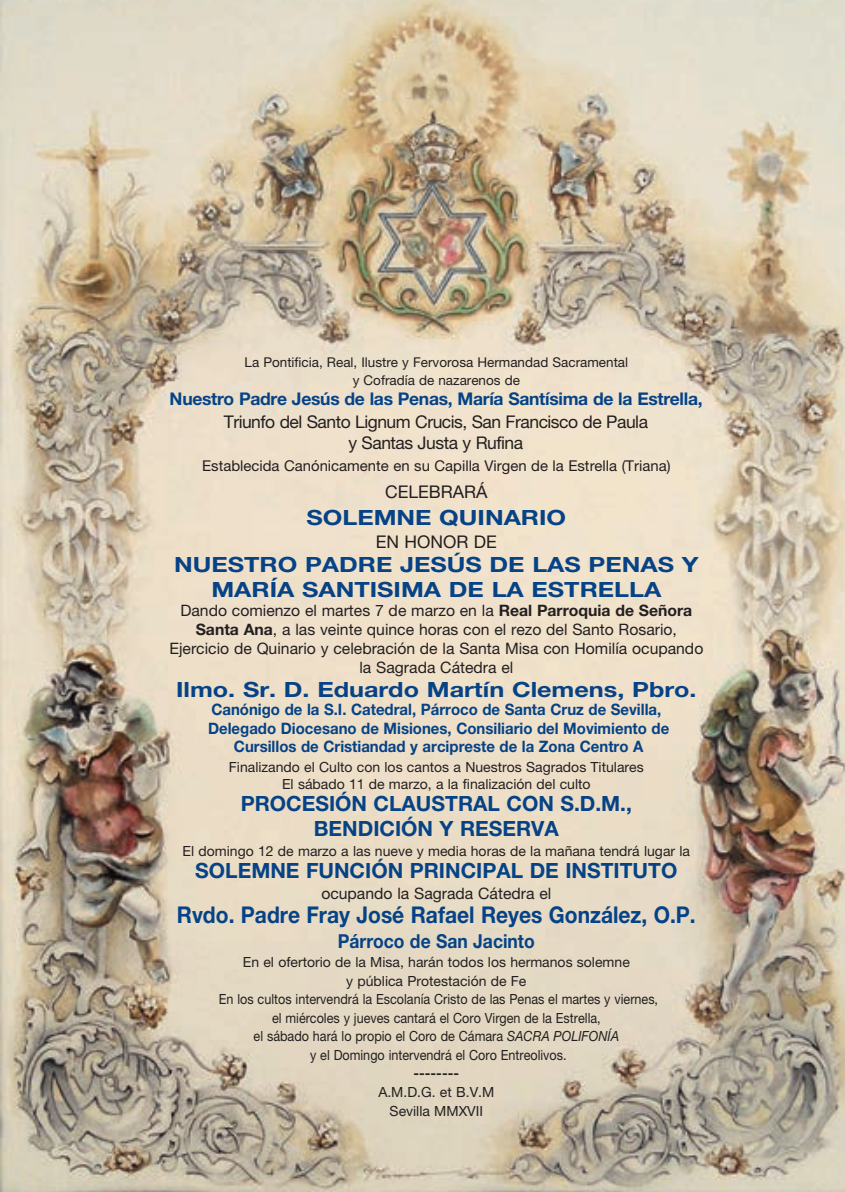
<style>
.page{position:relative;width:845px;height:1192px;background:#fff}
.page>*{position:absolute;margin:0;border:0;box-sizing:border-box;transform-origin:0 0}
.t1{font:700 23.1px "Helvetica Neue LT Std";color:#054286;scale:.91 1}
.t2{font:700 21px/24.8px "Helvetica Neue LT Std";color:#054286;text-align:center;scale:1.2 1}
.t3{font:700 21px/25.2px "Helvetica Neue LT Std";color:#054286;text-align:center}
.t4{font:700 19.25px "Helvetica Neue LT Std";color:#054286;scale:.91 1}
.t5{font:17.5px/21px "Helvetica Neue LT Std";letter-spacing:-.03em;color:#231f20;text-align:center}
.t6{font:700 17.5px "Helvetica Neue LT Std";letter-spacing:-.015em;color:#054286}
.t7{font:17.5px "Helvetica Neue LT Std";color:#231f20}
.t8{font:15.75px/18.9px "Helvetica Neue LT Std";color:#231f20;text-align:center}
.t9{font:700 15.75px/18.2px "Helvetica Neue LT Std";color:#054286;text-align:center;scale:.95 1}
.t10{font:14.88px "Helvetica Neue LT Std";color:#231f20}
.t11{font:14px/18.6px "Helvetica Neue LT Std";color:#231f20;text-align:center}
.t12{font:700 14px "Helvetica Neue LT Std";color:#231f20}
.t13{font:13.47px/18.2px "Helvetica Neue LT Std";color:#231f20;text-align:center}
.s1{font-weight:700}
.s2{font-style:italic}
</style>
<div class="page">
<img style="left:0;top:0;width:845px;height:1191px">
<p class="t13" style="left:244px;top:354px;width:385px">La Pontificia, Real, Ilustre y Fervorosa Hermandad Sacramental y Cofradía de nazarenos de</p>
<p class="t6" style="left:170px;top:393px;width:534px">Nuestro Padre Jesús de las Penas, María Santísima de la Estrella,</p>
<p class="t5" style="left:224px;top:413px;width:426px">Triunfo del Santo Lignum Crucis, San Francisco de Paula y Santas Justa y Rufina</p>
<p class="t10" style="left:202px;top:460px;width:470px">Establecida Canónicamente en su Capilla Virgen de la Estrella (Triana)</p>
<p class="t7" style="left:385px;top:485px;width:104px">CELEBRARÁ</p>
<h2 class="t2" style="left:306px;top:506px;width:218px">SOLEMNE QUINARIO</h2>
<p class="t7" style="left:376px;top:535px;width:122px">EN HONOR DE</p>
<h2 class="t2" style="left:174px;top:554px;width:438px">NUESTRO PADRE JESÚS DE LAS PENAS Y<br>MARÍA SANTISIMA DE LA ESTRELLA</h2>
<p class="t8" style="left:169px;top:602px;width:535px">Dando comienzo el martes 7 de marzo en la <span class="s1">Real Parroquia de Señora Santa Ana</span>, a las veinte quince horas con el rezo del Santo Rosario, Ejercicio de Quinario y celebración de la Santa Misa con Homilía ocupando la Sagrada Cátedra el</p>
<h2 class="t2" style="left:176px;top:679px;width:435px">Ilmo. Sr. D. Eduardo Martín Clemens, Pbro.</h2>
<p class="t9" style="left:208px;top:702px;width:487px">Canónigo de la S.I. Catedral, Párroco de Santa Cruz de Sevilla,<br>Delegado Diocesano de Misiones, Consiliario del Movimiento de<br>Cursillos de Cristiandad y arcipreste de la Zona Centro A</p>
<p class="t11" style="left:229px;top:759px;width:416px;line-height:16.8px">Finalizando el Culto con los cantos a Nuestros Sagrados Titulares<br>El sábado 11 de marzo, a la finalización del culto</p>
<h2 class="t3" style="left:241px;top:792px;width:393px">PROCESIÓN CLAUSTRAL CON S.D.M.,<br>BENDICIÓN Y RESERVA</h2>
<p class="t11" style="left:183px;top:843px;width:509px">El domingo 12 de marzo a las nueve y media horas de la mañana tendrá lugar la</p>
<h2 class="t3" style="left:195px;top:859px;width:483px">SOLEMNE FUNCIÓN PRINCIPAL DE INSTITUTO</h2>
<p class="t8" style="left:321px;top:885px;width:231px">ocupando la Sagrada Cátedra el</p>
<h1 class="t1" style="left:177px;top:906px;width:571px">Rvdo. Padre Fray José Rafael Reyes González, O.P.</h1>
<h3 class="t4" style="left:338px;top:934px;width:218px">Párroco de San Jacinto</h3>
<p class="t11" style="left:219px;top:953px;width:441px">En el ofertorio de la Misa, harán todos los hermanos solemne<br>y pública Protestación de Fe<br>En los cultos intervendrá la Escolanía Cristo de las Penas el martes y viernes, el miércoles y jueves cantará el Coro Virgen de la Estrella,<br>el sábado hará lo propio el Coro de Cámara <span class="s2">SACRA POLIFONÍA<br></span>y el Domingo intervendrá el Coro Entreolivos.</p>
<p class="t12" style="left:413px;top:1068px;width:47px">--------</p>
<p class="t11" style="left:378px;top:1083px;width:117px">A.M.D.G. et B.V.M<br>Sevilla MMXVII</p>
</div>
